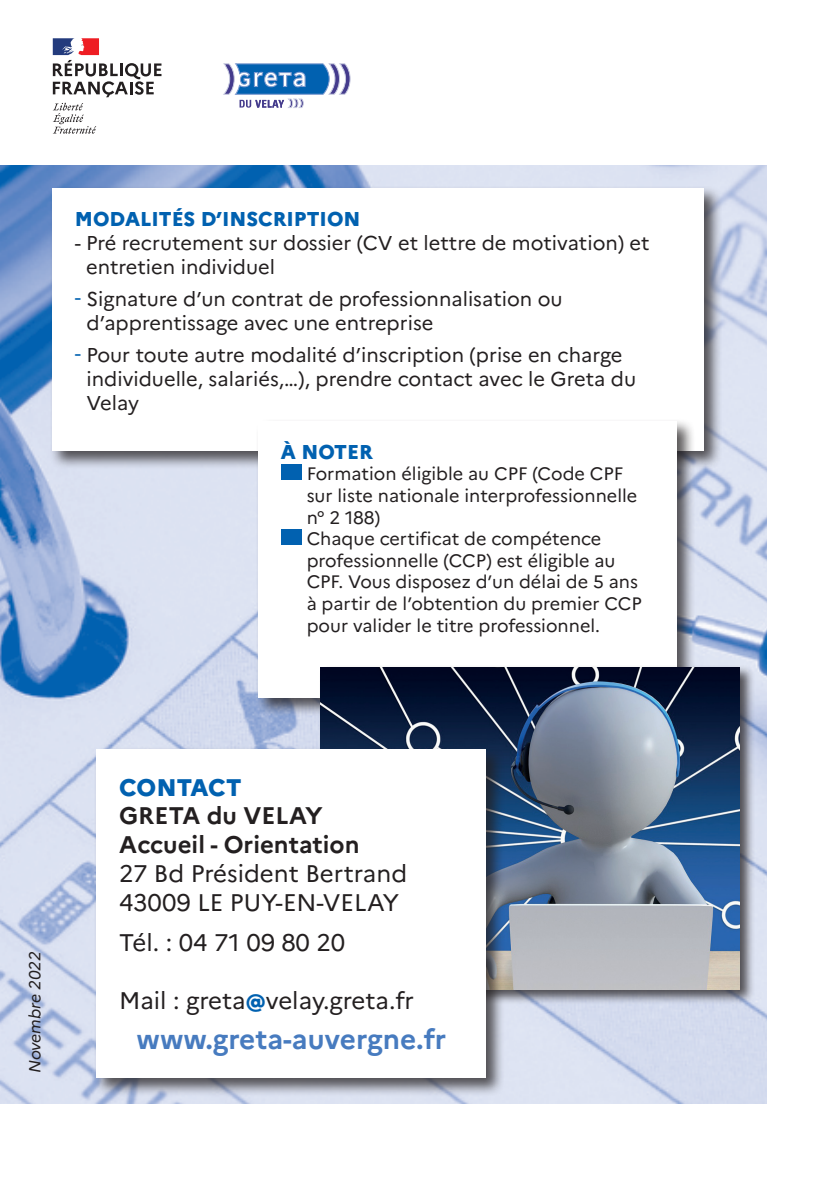
<style>
.page{position:relative;width:840px;height:1191px;background:#fff}
.page>*{position:absolute;margin:0;border:0;box-sizing:border-box;transform-origin:0 0}
.t1{font:700 28px "Marianne";color:#477bbf}
.t2{font:24px/28.8px "Marianne";color:#231f20}
.t3{font:700 24px/28.8px "Marianne";color:#231f20}
.t4{font:800 24px "Marianne";color:#0161b0}
.t5{font:20px/24px "Marianne";color:#231f20}
.t6{font:800 20px "Marianne";color:#0161b0}
.t7{font:18px/21.6px "Marianne";color:#231f20}
.t8{font:italic 16px "Marianne";letter-spacing:-.005em;color:#231f20}
.s1{color:#0161b0}
.s2{font-weight:800;color:#0161b0}
</style>
<div class="page">
<img style="left:0;top:165px;width:767px;height:939px">
<div style="left:49px;top:186px;width:673px;height:284px;background:#231f20;opacity:.75"></div>
<div style="left:52px;top:189px;width:651px;height:262px;background:#fff"></div>
<div style="left:255px;top:418px;width:440px;height:298px;background:#231f20;opacity:.75"></div>
<div style="left:258px;top:421px;width:418px;height:276px;background:#fff"></div>
<div style="left:281px;top:464px;width:20px;height:16px;background:#0161b0"></div>
<div style="left:281px;top:529px;width:20px;height:16px;background:#0161b0"></div>
<div style="left:318px;top:665px;width:436px;height:339px;background:#231f20;opacity:.75"></div>
<img style="left:320px;top:667px;width:419px;height:322px">
<svg style="left:53px;top:103px;width:43px;height:31px"></svg>
<svg style="left:53px;top:38px;width:108px;height:59px"></svg>
<svg style="left:223px;top:63px;width:127px;height:45px"></svg>
<div style="left:93px;top:745px;width:412px;height:351px;background:#231f20;opacity:.75"></div>
<div style="left:96px;top:748px;width:390px;height:329px;background:#fff"></div>
<p class="t6" style="left:75px;top:207px;width:287px">MODALITÉS D’INSCRIPTION</p>
<p class="t5" style="left:86px;top:231px;width:564px;text-indent:-11px">- Pré recrutement sur dossier (CV et lettre de motivation) et entretien individuel</p>
<p class="t5" style="left:86px;top:287px;width:477px;text-indent:-12px"><span class="s1">-</span> Signature d’un contrat de professionnalisation ou d’apprentissage avec une entreprise</p>
<p class="t5" style="left:86px;top:343px;width:550px;text-indent:-12px"><span class="s1">-</span> Pour toute autre modalité d’inscription (prise en charge individuelle, salariés,…), prendre contact avec le Greta du<br>Velay</p>
<p class="t6" style="left:281px;top:439px;width:93px">À NOTER</p>
<p class="t7" style="left:306px;top:463px;width:336px">Formation éligible au CPF (Code CPF sur liste nationale interprofessionnelle n° 2 188)<br>Chaque certificat de compétence professionnelle (CCP) est éligible au CPF. Vous disposez d’un délai de 5 ans à partir de l’obtention du premier CCP pour valider le titre professionnel.</p>
<p class="t8" style="left:25px;top:1073px;width:123px;rotate:-90deg">Novembre 2022</p>
<p class="t4" style="left:119px;top:772px;width:124px">CONTACT</p>
<p class="t3" style="left:119px;top:801px;width:242px">GRETA du VELAY<br>Accueil - Orientation</p>
<p class="t2" style="left:119px;top:859px;width:289px">27 Bd Président Bertrand<br>43009 LE PUY-EN-VELAY</p>
<p class="t2" style="left:119px;top:928px;width:227px">Tél. : 04 71 09 80 20</p>
<p class="t2" style="left:119px;top:985px;width:296px">Mail : greta<span class="s2">@</span>velay.greta.fr</p>
<h1 class="t1" style="left:136px;top:1021px;width:311px">www.greta-auvergne.fr</h1>
</div>
